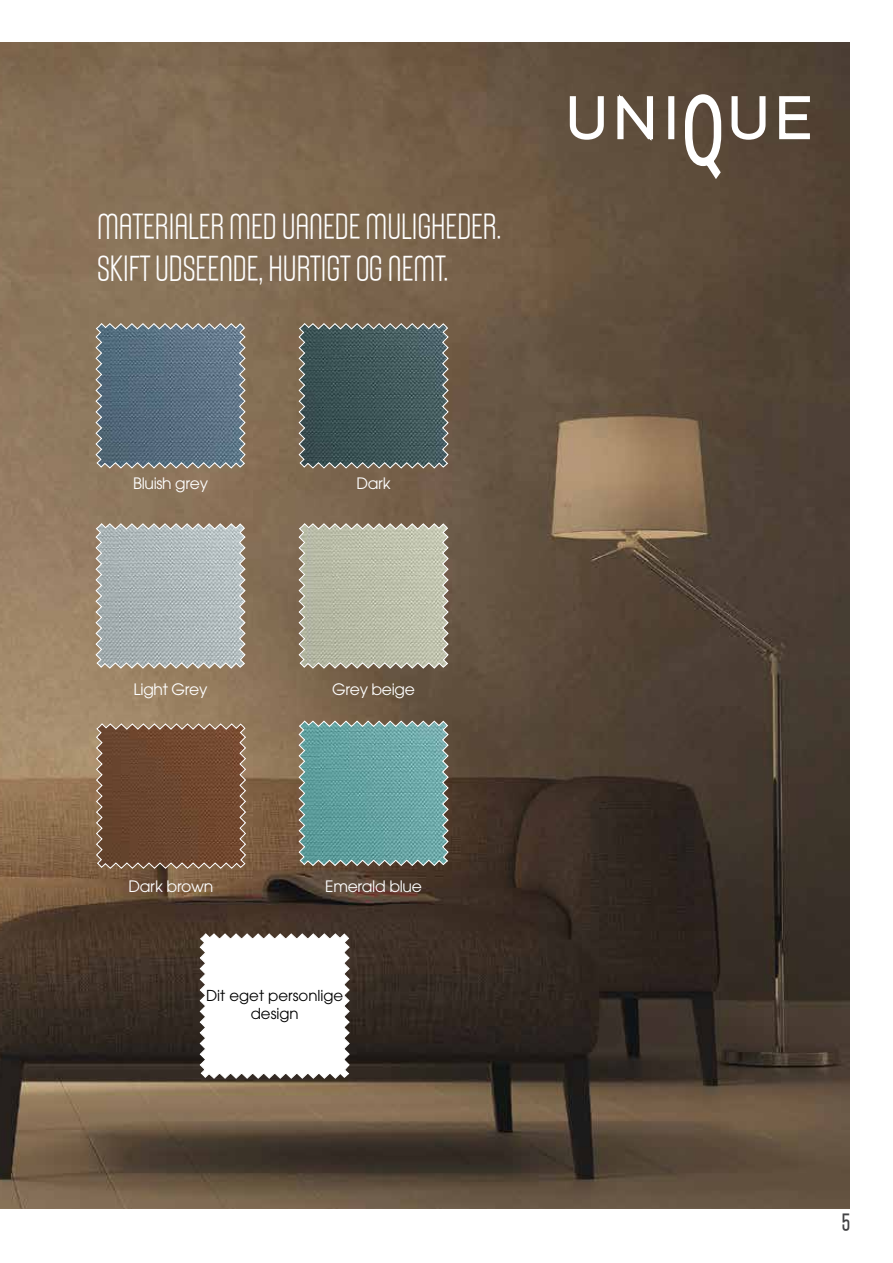
<style>
.page{position:relative;width:893px;height:1263px;background:#fff}
.page>*{position:absolute;margin:0;border:0;box-sizing:border-box;transform-origin:0 0}
.t1{font:36px/42px "Norway";letter-spacing:-.02em;color:#fff}
.t2{font:700 24.9px "Norway";color:#434345;scale:.83 1}
.t3{font:15.6px "ITC Avant Garde Pro";letter-spacing:-.02em;color:#fff}
.t4{font:15px/18px "ITC Avant Garde Pro";color:#000;text-align:center}
</style>
<div class="page">
<img style="left:0;top:43px;width:849px;height:1166px">
<svg style="left:95px;top:323px;width:151px;height:146px;background:#637583"></svg>
<svg style="left:95px;top:523px;width:151px;height:146px;background:#adb4b4"></svg>
<svg style="left:298px;top:523px;width:151px;height:146px;background:#b7b8a4"></svg>
<svg style="left:96px;top:723px;width:150px;height:146px;background:#745039"></svg>
<svg style="left:298px;top:720px;width:151px;height:146px;background:#6ca19f"></svg>
<svg style="left:298px;top:323px;width:151px;height:146px;background:#4b5e5f"></svg>
<svg style="left:568px;top:88px;width:244px;height:96px"></svg>
<svg style="left:199px;top:933px;width:151px;height:146px"></svg>
<p class="t1" style="left:97px;top:206px;width:407px">MATERIALER MED UANEDE MULIGHEDER.<br>SKIFT UDSEENDE, HURTIGT OG NEMT.</p>
<p class="t3" style="left:133px;top:473px;width:77px">Bluish grey</p>
<p class="t3" style="left:356px;top:473px;width:36px">Dark</p>
<p class="t3" style="left:134px;top:679px;width:75px">Light Grey</p>
<p class="t3" style="left:332px;top:679px;width:84px">Grey beige</p>
<p class="t3" style="left:129px;top:877px;width:87px">Dark brown</p>
<p class="t3" style="left:325px;top:877px;width:98px">Emerald blue</p>
<p class="t4" style="left:206px;top:986px;width:139px">Dit eget personlige design</p>
<p class="t2" style="left:842px;top:1208px;width:12px">5</p>
</div>
